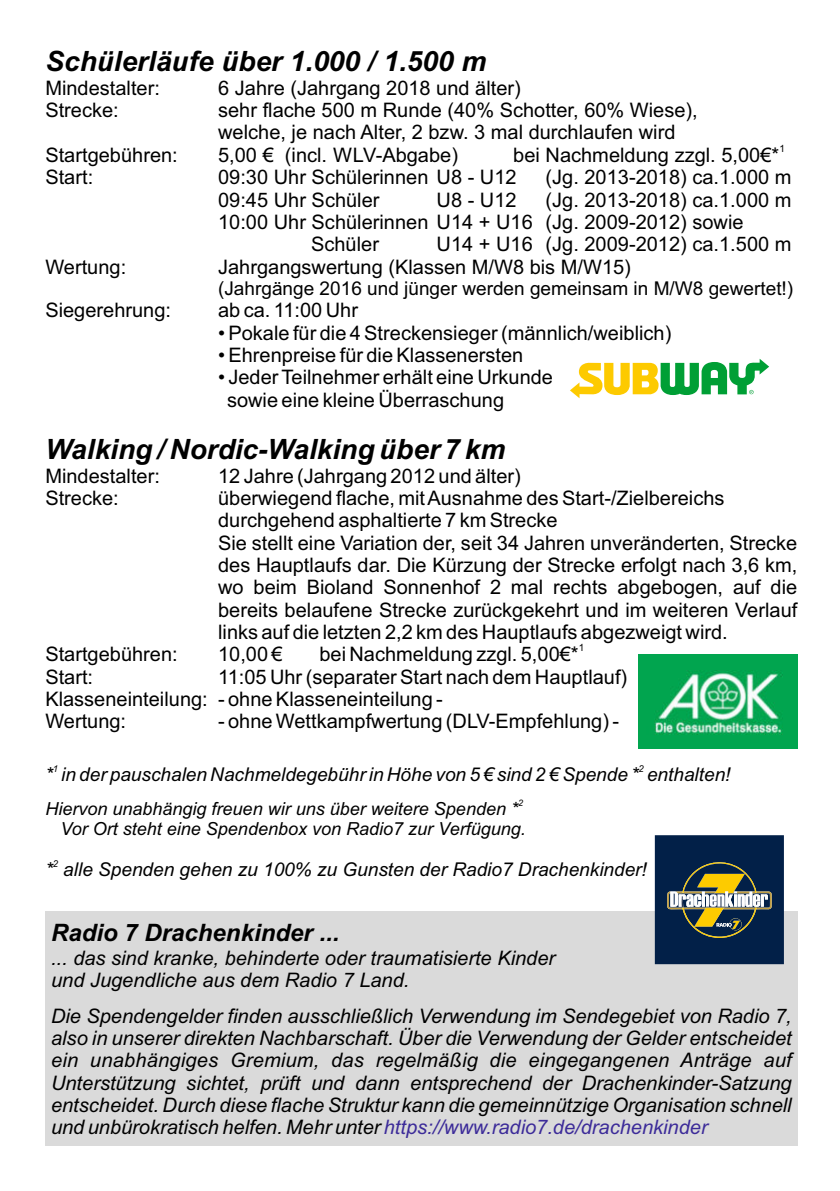
<style>
.page{position:relative;width:840px;height:1191px;background:#fff}
.page>*{position:absolute;margin:0;border:0;box-sizing:border-box;transform-origin:0 0}
.t1{font:italic 700 28px "Arial";color:#000}
.t2{font:italic 700 24px "Arial";color:#000}
.t3{font:20px/22.4px "Arial";color:#000}
.t4{font:italic 20px/22.4px "Arial";color:#000}
.t5{font:italic 19px "Arial";color:#000}
.t6{font:19px "Arial";color:#000}
.t7{font:italic 18px/20.2px "Arial";color:#000}
.t8{font:10px "Arial";color:#000}
.t9{font:italic 9.6px "Arial";color:#000}
.t10{font:italic 9px "Arial";color:#000}
.s1{color:#3c2b99}
</style>
<div class="page">
<img style="left:638px;top:654px;width:159px;height:94px">
<svg style="left:570px;top:359px;width:198px;height:39px"></svg>
<div style="left:45px;top:910px;width:752px;height:235px;background:#dadada"></div>
<svg style="left:654px;top:835px;width:129px;height:129px"></svg>
<h1 class="t1" style="left:45px;top:42px;width:442px">Schülerläufe über 1.000 / 1.500 m</h1>
<p class="t3" style="left:45px;top:76px;width:116px">Mindestalter:</p>
<p class="t3" style="left:218px;top:76px;width:304px">6 Jahre (Jahrgang 2018 und älter)</p>
<p class="t3" style="left:45px;top:99px;width:75px">Strecke:</p>
<p class="t3" style="left:218px;top:99px;width:481px">sehr flache 500 m Runde (40% Schotter, 60% Wiese), welche, je nach Alter, 2 bzw. 3 mal durchlaufen wird</p>
<p class="t3" style="left:45px;top:143px;width:134px">Startgebühren:</p>
<p class="t3" style="left:218px;top:143px;width:241px">5,00 € (incl. WLV-Abgabe)</p>
<p class="t3" style="left:513px;top:143px;width:267px">bei Nachmeldung zzgl. 5,00€*</p>
<p class="t8" style="left:778px;top:141px;width:7px">1</p>
<p class="t3" style="left:45px;top:166px;width:49px">Start:</p>
<p class="t3" style="left:218px;top:166px;width:300px">09:30 Uhr Schülerinnen U8 - U12</p>
<p class="t3" style="left:545px;top:166px;width:247px">(Jg. 2013-2018) ca.1.000 m</p>
<p class="t3" style="left:218px;top:188px;width:163px">09:45 Uhr Schüler</p>
<p class="t3" style="left:436px;top:188px;width:82px">U8 - U12</p>
<p class="t3" style="left:545px;top:188px;width:247px">(Jg. 2013-2018) ca.1.000 m</p>
<p class="t3" style="left:218px;top:210px;width:526px">10:00 Uhr Schülerinnen U14 + U16 (Jg. 2009-2012) sowie</p>
<p class="t3" style="left:311px;top:233px;width:69px">Schüler</p>
<p class="t3" style="left:436px;top:233px;width:356px">U14 + U16 (Jg. 2009-2012) ca.1.500 m</p>
<p class="t3" style="left:45px;top:255px;width:82px">Wertung:</p>
<p class="t3" style="left:218px;top:255px;width:414px">Jahrgangswertung (Klassen M/W8 bis M/W15)</p>
<p class="t6" style="left:218px;top:275px;width:576px">(Jahrgänge 2016 und jünger werden gemeinsam in M/W8 gewertet!)</p>
<p class="t3" style="left:45px;top:299px;width:127px">Siegerehrung:</p>
<p class="t3" style="left:218px;top:299px;width:141px">ab ca. 11:00 Uhr</p>
<p class="t3" style="left:218px;top:321px;width:454px">• Pokale für die 4 Streckensieger (männlich/weiblich)</p>
<p class="t3" style="left:218px;top:343px;width:306px">• Ehrenpreise für die Klassenersten</p>
<p class="t3" style="left:227px;top:366px;width:327px;text-indent:-9px">• Jeder Teilnehmer erhält eine Urkunde sowie eine kleine Überraschung</p>
<h1 class="t1" style="left:45px;top:430px;width:461px">Walking / Nordic-Walking über 7 km</h1>
<p class="t3" style="left:45px;top:464px;width:116px">Mindestalter:</p>
<p class="t3" style="left:218px;top:464px;width:304px">12 Jahre (Jahrgang 2012 und älter)</p>
<p class="t3" style="left:45px;top:486px;width:75px">Strecke:</p>
<p class="t3" style="left:218px;top:486px;width:580px">überwiegend flache, mit Ausnahme des Start-/Zielbereichs durchgehend asphaltierte 7 km Strecke<br>Sie stellt eine Variation der, seit 34 Jahren unveränderten, Strecke des Hauptlaufs dar. Die Kürzung der Strecke erfolgt nach 3,6 km, wo beim Bioland Sonnenhof 2 mal rechts abgebogen, auf die bereits belaufene Strecke zurückgekehrt und im weiteren Verlauf links auf die letzten 2,2 km des Hauptlaufs abgezweigt wird.</p>
<p class="t3" style="left:45px;top:643px;width:134px">Startgebühren:</p>
<p class="t3" style="left:218px;top:643px;width:66px">10,00 €</p>
<p class="t8" style="left:578px;top:641px;width:7px">1</p>
<p class="t3" style="left:319px;top:643px;width:261px">bei Nachmeldung zzgl. 5,00€*</p>
<p class="t3" style="left:45px;top:665px;width:583px;text-indent:173px">11:05 Uhr (separater Start nach dem Hauptlauf)<br>Klasseneinteilung: - ohne Klasseneinteilung -<br>Wertung:</p>
<p class="t3" style="left:45px;top:665px;width:49px">Start:</p>
<p class="t3" style="left:218px;top:710px;width:402px">- ohne Wettkampfwertung (DLV-Empfehlung) -</p>
<p class="t9" style="left:53px;top:762px;width:7px">1</p>
<p class="t9" style="left:638px;top:762px;width:7px">2</p>
<p class="t5" style="left:45px;top:762px;width:686px">* in der pauschalen Nachmeldegebühr in Höhe von 5 € sind 2 € Spende * enthalten!</p>
<p class="t10" style="left:518px;top:797px;width:7px">2</p>
<p class="t7" style="left:60px;top:798px;width:466px;text-indent:-15px">Hiervon unabhängig freuen wir uns über weitere Spenden *<br>Vor Ort steht eine Spendenbox von Radio7 zur Verfügung.</p>
<p class="t9" style="left:53px;top:857px;width:7px">2</p>
<p class="t5" style="left:45px;top:857px;width:602px">* alle Spenden gehen zu 100% zu Gunsten der Radio7 Drachenkinder!</p>
<p class="t2" style="left:51px;top:917px;width:290px">Radio 7 Drachenkinder ...</p>
<p class="t4" style="left:51px;top:946px;width:505px">... das sind kranke, behinderte oder traumatisierte Kinder und Jugendliche aus dem Radio 7 Land.</p>
<p class="t4" style="left:51px;top:1004px;width:741px;text-align:justify">Die Spendengelder finden ausschließlich Verwendung im Sendegebiet von Radio 7, also in unserer direkten Nachbarschaft. Über die Verwendung der Gelder entscheidet ein unabhängiges Gremium, das regelmäßig die eingegangenen Anträge auf Unterstützung sichtet, prüft und dann entsprechend der Drachenkinder-Satzung entscheidet. Durch diese flache Struktur kann die gemeinnützige Organisation schnell und unbürokratisch helfen. Mehr unter <span class="s1">https://www.radio7.de/drachenkinder</span></p>
</div>
